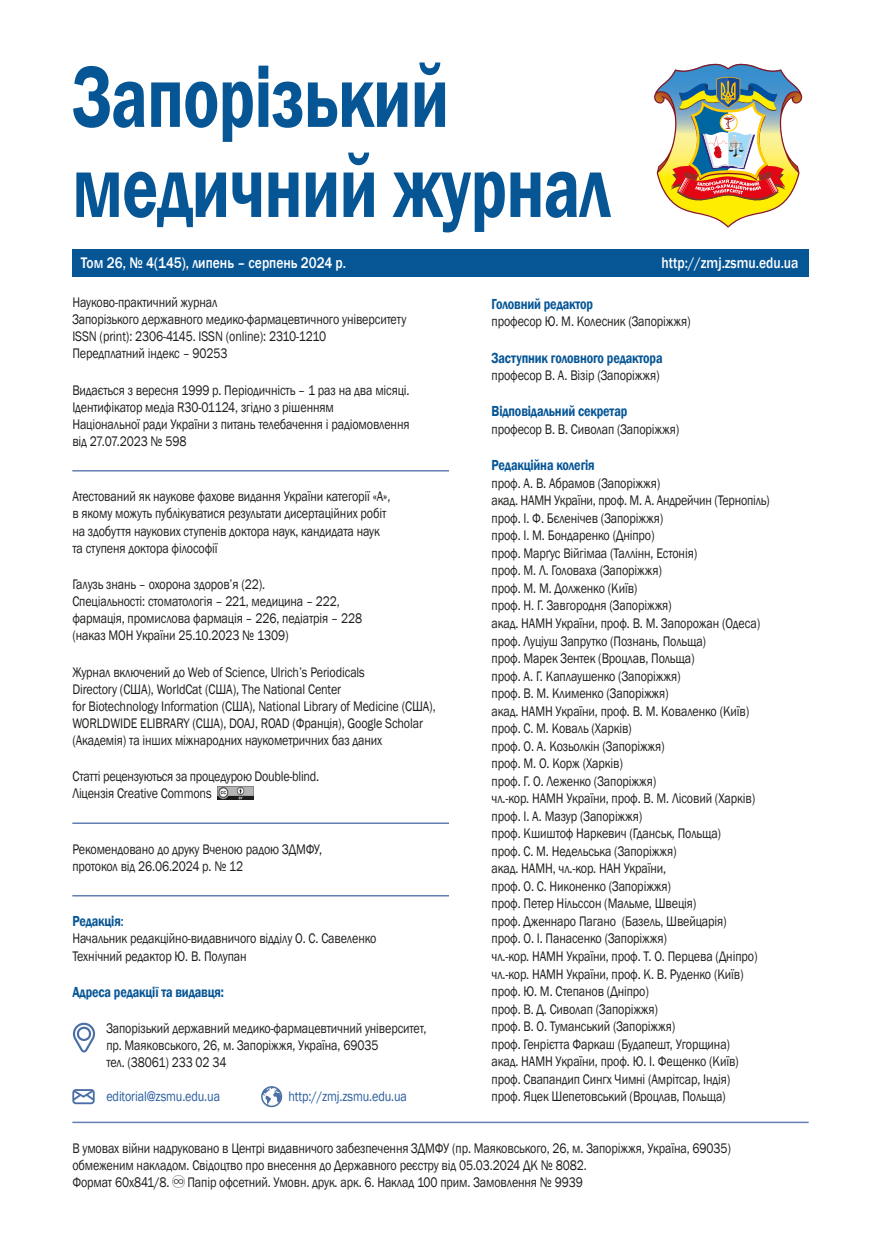
<style>
.page{position:relative;width:881px;height:1234px;background:#fff}
.page>*{position:absolute;margin:0;border:0;box-sizing:border-box;transform-origin:0 0}
._11{font:600 90px/90px "Franklin Gothic";letter-spacing:-.01em;color:#065595;scale:.75 1}
._12{font:500 15.75px "Franklin Gothic";color:#fff;scale:.86 1}
._13{font:600 15px "Franklin Gothic";letter-spacing:-.01em;color:#065595;scale:.81 1}
.титул_колонка{font:600 15px "Franklin Gothic";letter-spacing:-.01em;color:#065595;scale:.81 1}
.титул_колонка_линия{font:600 15px "Franklin Gothic";letter-spacing:-.01em;color:#065595;scale:.81 1}
._15{font:14.25px/17.5px "Franklin Gothic";letter-spacing:-.01em;color:#1d1d1b;scale:.85 1}
.титул_колонка-2{font:14.25px/17.1px "Franklin Gothic";letter-spacing:-.01em;color:#1d1d1b;scale:.85 1}
.титул_колонка_линия-2{font:14.25px/17.1px "Franklin Gothic";letter-spacing:-.01em;color:#1d1d1b;scale:.85 1}
._13-2{font:14.25px "Franklin Gothic";letter-spacing:-.01em;color:#1d1d1b;scale:.85 1}
.титул_колонка-3{font:14.25px "Franklin Gothic";letter-spacing:-.01em;color:#275b9c;scale:.85 1}
.s1{font-weight:500}
</style>
<div class="page">
<img style="left:654px;top:64px;width:147px;height:164px">
<div style="left:72px;top:249px;width:736px;height:27px;background:#065595"></div>
<svg style="left:73px;top:1022px;width:22px;height:30px"></svg>
<svg style="left:72px;top:1089px;width:23px;height:14px"></svg>
<svg style="left:261px;top:1086px;width:21px;height:20px"></svg>
<hr style="left:72px;top:1121px;width:736px;height:1px;background:#627fb3">
<svg style="left:172px;top:1175px;width:12px;height:11px"></svg>
<hr style="left:72px;top:470px;width:377px;height:1px;background:#627fb3">
<hr style="left:72px;top:822px;width:377px;height:1px;background:#627fb3">
<hr style="left:72px;top:894px;width:377px;height:2px;background:#627fb3">
<img style="left:217px;top:786px;width:36px;height:13px">
<p class="_11" style="left:72px;top:53px;width:718px">Запорізький медичний журнал</p>
<p class="_12" style="left:81px;top:253px;width:310px">Том 26, № 4(145), липень – серпень 2024 р.</p>
<p class="_12" style="left:661px;top:253px;width:161px">http://zmj.zsmu.edu.ua</p>
<p class="_13" style="left:491px;top:294px;width:127px">Головний редактор</p>
<p class="_13-2" style="left:491px;top:313px;width:236px">професор Ю. М. Колесник (Запоріжжя)</p>
<p class="_13" style="left:491px;top:348px;width:212px">Заступник головного редактора</p>
<p class="_13-2" style="left:491px;top:366px;width:199px">професор В. А. Візір (Запоріжжя)</p>
<p class="_13" style="left:491px;top:402px;width:169px">Відповідальний секретар</p>
<p class="_13-2" style="left:491px;top:420px;width:222px">професор В. В. Сиволап (Запоріжжя)</p>
<p class="_13" style="left:491px;top:456px;width:129px">Редакційна колегія</p>
<p class="_15" style="left:491px;top:474px;width:200px">проф. А. В. Абрамов (Запоріжжя)</p>
<p class="_15" style="left:491px;top:492px;width:329px">акад. НАМН України, проф. М. А. Андрейчин (Тернопіль)</p>
<p class="_15" style="left:491px;top:509px;width:203px">проф. І. Ф. Бєленічев (Запоріжжя)</p>
<p class="_15" style="left:491px;top:527px;width:193px">проф. І. М. Бондаренко (Дніпро)</p>
<p class="_15" style="left:491px;top:544px;width:243px">проф. Марґус Війгімаа (Таллінн, Естонія)</p>
<p class="_15" style="left:491px;top:562px;width:202px">проф. М. Л. Головаха (Запоріжжя)</p>
<p class="_15" style="left:491px;top:579px;width:173px">проф. М. М. Долженко (Київ)</p>
<p class="_15" style="left:491px;top:597px;width:213px">проф. Н. Г. Завгородня (Запоріжжя)</p>
<p class="_15" style="left:491px;top:614px;width:317px">акад. НАМН України, проф. В. М. Запорожан (Одеса)</p>
<p class="_15" style="left:491px;top:632px;width:254px">проф. Луціуш Запрутко (Познань, Польща)</p>
<p class="_15" style="left:491px;top:649px;width:240px">проф. Марек Зентек (Вроцлав, Польща)</p>
<p class="_15" style="left:491px;top:667px;width:224px">проф. А. Г. Каплаушенко (Запоріжжя)</p>
<p class="_15" style="left:491px;top:684px;width:210px">проф. В. М. Клименко (Запоріжжя)</p>
<p class="_15" style="left:491px;top:702px;width:305px">акад. НАМН України, проф. В. М. Коваленко (Київ)</p>
<p class="_15" style="left:491px;top:719px;width:166px">проф. С. М. Коваль (Харків)</p>
<p class="_15" style="left:491px;top:737px;width:205px">проф. О. А. Козьолкін (Запоріжжя)</p>
<p class="_15" style="left:491px;top:754px;width:156px">проф. М. О. Корж (Харків)</p>
<p class="_15" style="left:491px;top:772px;width:195px">проф. Г. О. Леженко (Запоріжжя)</p>
<p class="_15" style="left:491px;top:789px;width:311px">чл.-кор. НАМН України, проф. В. М. Лісовий (Харків)</p>
<p class="_15" style="left:491px;top:807px;width:179px">проф. І. А. Мазур (Запоріжжя)</p>
<p class="_15" style="left:491px;top:824px;width:271px">проф. Кшиштоф Наркевич (Гданськ, Польща)</p>
<p class="_15" style="left:491px;top:842px;width:219px">проф. С. М. Недельська (Запоріжжя)</p>
<p class="_15" style="left:491px;top:859px;width:213px">акад. НАМН, чл.-кор. НАН України, проф. О. С. Никоненко (Запоріжжя)</p>
<p class="_15" style="left:491px;top:895px;width:242px">проф. Петер Нільссон (Мальме, Швеція)</p>
<p class="_15" style="left:491px;top:912px;width:278px">проф. Дженнаро Пагано (Базель, Швейцарія)</p>
<p class="_15" style="left:491px;top:930px;width:208px">проф. О. І. Панасенко (Запоріжжя)</p>
<p class="_15" style="left:491px;top:947px;width:314px">чл.-кор. НАМН України, проф. Т. О. Перцева (Дніпро)</p>
<p class="_15" style="left:491px;top:965px;width:298px">чл.-кор. НАМН України, проф. К. В. Руденко (Київ)</p>
<p class="_15" style="left:491px;top:982px;width:186px">проф. Ю. М. Степанов (Дніпро)</p>
<p class="_15" style="left:491px;top:1000px;width:197px">проф. В. Д. Сиволап (Запоріжжя)</p>
<p class="_15" style="left:491px;top:1017px;width:218px">проф. В. О. Туманський (Запоріжжя)</p>
<p class="_15" style="left:491px;top:1035px;width:282px">проф. Генрієтта Фаркаш (Будапешт, Угорщина)</p>
<p class="_15" style="left:491px;top:1052px;width:292px">акад. НАМН України, проф. Ю. І. Фещенко (Київ)</p>
<p class="_15" style="left:491px;top:1070px;width:282px">проф. Свапандип Сингх Чимні (Амрітсар, Індія)</p>
<p class="_15" style="left:491px;top:1087px;width:277px">проф. Яцек Шепетовський (Вроцлав, Польща)</p>
<p class="титул_колонка_линия-2" style="left:72px;top:1139px;width:776px">В умовах війни надруковано в Центрі видавничого забезпечення ЗДМФУ (пр. Маяковського, 26, м. Запоріжжя, Україна, 69035) обмеженим накладом. Свідоцтво про внесення до Державного реєстру від 05.03.2024 ДК № 8082.<br>Формат 60х841/8. Папір офсетний. Умовн. друк. арк. 6. Наклад 100 прим. Замовлення № 9939</p>
<p class="титул_колонка-2" style="left:72px;top:294px;width:394px">Науково-практичний журнал<br>Запорізького державного медико-фармацевтичного університету</p>
<p class="титул_колонка-2" style="left:72px;top:328px;width:300px">ISSN (print): 2306-4145. ISSN (online): 2310-1210<br>Передплатний індекс – 90253</p>
<p class="титул_колонка-2" style="left:72px;top:381px;width:398px">Видається з вересня 1999 р. Періодичність – 1 раз на два місяці.<br>Ідентифікатор медіа R30-01124, згідно з рішенням<br>Національної ради України з питань телебачення і радіомовлення від 27.07.2023 № 598</p>
<p class="титул_колонка_линия-2" style="left:72px;top:488px;width:375px">Атестований як наукове фахове видання України категорії «А», в якому можуть публікуватися результати дисертаційних робіт на здобуття наукових ступенів доктора наук, кандидата наук та ступеня доктора філософії</p>
<p class="титул_колонка-2" style="left:72px;top:576px;width:342px">Галузь знань – охорона здоров’я (22).<br>Спеціальності: стоматологія – 221, медицина – 222, фармація, промислова фармація – 226, педіатрія – 228 (наказ МОН України 25.10.2023 № 1309)</p>
<p class="титул_колонка-2" style="left:72px;top:663px;width:429px">Журнал включений до Web of Science, Ulrich’s Periodicals<br>Directory (США), WorldCat (США), The National Center<br>for Biotechnology Information (CША), National Library of Medicine (США), WORLDWIDE ELIBRARY (США), DOAJ, ROAD (Франція), Google Scholar (Академія) та інших міжнародних наукометричних баз даних</p>
<p class="титул_колонка-2" style="left:72px;top:768px;width:292px">Статті рецензуються за процедурою Double-blind.<br>Ліцензія Creative Commons</p>
<p class="титул_колонка_линия-2" style="left:72px;top:840px;width:295px">Рекомендовано до друку Вченою радою ЗДМФУ, протокол від 26.06.2024 р. № 12</p>
<p class="титул_колонка_линия" style="left:72px;top:911px;width:65px">Редакція<span class="s1">:</span></p>
<p class="титул_колонка_линия-2" style="left:72px;top:930px;width:359px">Начальник редакційно-видавничого відділу О. С. Савеленко<br>Технічний редактор Ю. В. Полупан</p>
<p class="титул_колонка" style="left:72px;top:982px;width:189px">Адреса редакції та видавця:</p>
<p class="титул_колонка-2" style="left:106px;top:1019px;width:378px">Запорізький державний медико-фармацевтичний університет, пр. Маяковського, 26, м. Запоріжжя, Україна, 69035<br>тел. (38061) 233 02 34</p>
<p class="титул_колонка-3" style="left:106px;top:1087px;width:135px">editorial@zsmu.edu.ua</p>
<p class="титул_колонка-3" style="left:288px;top:1087px;width:141px">http://zmj.zsmu.edu.ua</p>
</div>
